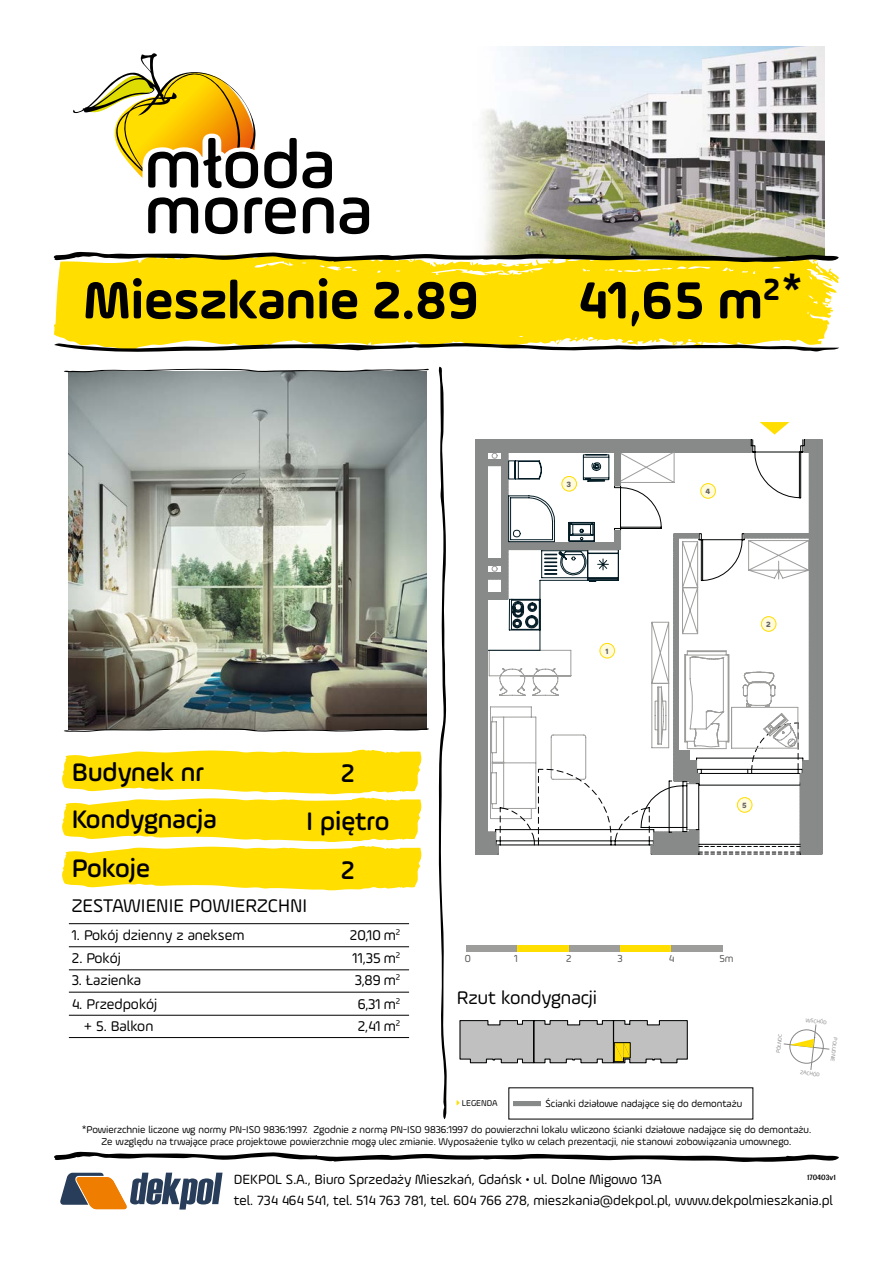
<style>
.page{position:relative;width:893px;height:1263px;background:#fff}
.page>*{position:absolute;margin:0;border:0;box-sizing:border-box;transform-origin:0 0}
.t1{font:700 55.5px "Ample Soft";color:#000}
.t2{font:45px "Cantora One";color:#000}
.t3{font:500 27px/48.2px "Ample Soft";color:#000}
.t4{font:19.5px "Ample Soft";color:#000}
.t5{font:15px/22.6px "Ample Soft";color:#000;text-align:center}
.t6{font:14.25px/21px "Ample Soft";color:#000}
.t7{font:10.8px "Ample Soft";color:#575756}
.t8{font:10.5px/12.6px "Ample Soft";color:#000;text-align:center}
.t9{font:9px "Ample Soft";color:#000}
.t10{font:7.5px "Cantora One";color:#000}
.t11{font:700 7.5px "Novecentosanswide";color:#646363}
.t12{font:5.55px "Ample Soft";color:#878787}
</style>
<div class="page">
<img style="left:482px;top:47px;width:343px;height:205px">
<img style="left:68px;top:372px;width:358px;height:356px">
<div style="left:54px;top:263px;width:785px;height:79px;background:#ffde00"></div>
<svg style="left:54px;top:252px;width:785px;height:11px"></svg>
<svg style="left:54px;top:342px;width:785px;height:10px"></svg>
<svg style="left:438px;top:367px;width:9px;height:752px"></svg>
<svg style="left:64px;top:368px;width:365px;height:4px"></svg>
<svg style="left:64px;top:728px;width:365px;height:4px"></svg>
<svg style="left:62px;top:749px;width:360px;height:141px"></svg>
<svg style="left:54px;top:1151px;width:785px;height:11px"></svg>
<svg style="left:60px;top:1172px;width:163px;height:37px"></svg>
<svg style="left:264px;top:138px;width:68px;height:50px"></svg>
<svg style="left:148px;top:197px;width:50px;height:36px"></svg>
<svg style="left:205px;top:197px;width:33px;height:37px"></svg>
<svg style="left:245px;top:197px;width:51px;height:37px"></svg>
<svg style="left:303px;top:197px;width:31px;height:36px"></svg>
<svg style="left:340px;top:197px;width:29px;height:37px"></svg>
<svg style="left:73px;top:53px;width:185px;height:135px"></svg>
<svg style="left:513px;top:1101px;width:27px;height:6px"></svg>
<hr style="left:69px;top:923px;width:340px;height:1px;background:#000">
<hr style="left:69px;top:946px;width:340px;height:1px;background:#000">
<hr style="left:69px;top:969px;width:340px;height:1px;background:#000">
<hr style="left:69px;top:992px;width:340px;height:1px;background:#000">
<hr style="left:69px;top:1015px;width:340px;height:1px;background:#000">
<hr style="left:69px;top:1037px;width:340px;height:1px;background:#000">
<svg style="left:475px;top:422px;width:348px;height:433px"></svg>
<svg style="left:783px;top:1024px;width:47px;height:46px"></svg>
<div style="left:789px;top:1029px;width:35px;height:35px;border:1px solid #878787;border-radius:50%"></div>
<svg style="left:459px;top:1020px;width:229px;height:43px;background:#b4b4ae"></svg>
<div style="left:467px;top:945px;width:51px;height:7px;background:#9d9d9c"></div>
<div style="left:518px;top:945px;width:51px;height:7px;background:#ffde00"></div>
<div style="left:569px;top:945px;width:51px;height:7px;background:#9d9d9c"></div>
<div style="left:620px;top:945px;width:51px;height:7px;background:#ffde00"></div>
<div style="left:671px;top:945px;width:51px;height:7px;background:#9d9d9c"></div>
<div style="left:701px;top:484px;width:14px;height:14px;background:#fffbdc;border-radius:50%"></div>
<div style="left:701px;top:483px;width:15px;height:15px;border:1px solid #fd0;border-radius:50%"></div>
<div style="left:600px;top:643px;width:15px;height:15px;background:#fffbdc;border-radius:50%"></div>
<div style="left:600px;top:643px;width:15px;height:15px;border:1px solid #fd0;border-radius:50%"></div>
<div style="left:562px;top:476px;width:14px;height:15px;background:#fffbdc;border-radius:50%"></div>
<div style="left:562px;top:476px;width:15px;height:15px;border:1px solid #fd0;border-radius:50%"></div>
<div style="left:737px;top:798px;width:15px;height:14px;background:#fffbdc;border-radius:50%"></div>
<div style="left:737px;top:797px;width:15px;height:15px;border:1px solid #fd0;border-radius:50%"></div>
<div style="left:761px;top:617px;width:15px;height:14px;background:#fffbdc;border-radius:50%"></div>
<div style="left:761px;top:616px;width:15px;height:15px;border:1px solid #fd0;border-radius:50%"></div>
<h1 class="t1" style="left:83px;top:266px;width:397px">Mieszkanie 2.89</h1>
<h3 class="t3" style="left:72px;top:747px;width:146px">Budynek nr<br>Kondygnacja<br>Pokoje</h3>
<h3 class="t4" style="left:72px;top:894px;width:237px">ZESTAWIENIE POWIERZCHNI</h3>
<h3 class="t3" style="left:306px;top:749px;width:85px;text-align:center">2<br>I piętro<br>2</h3>
<h2 class="t2" style="left:782px;top:263px;width:22px">*</h2>
<h1 class="t1" style="left:577px;top:266px;width:205px">41,65 m<sup>2</sup></h1>
<p class="t11" style="left:566px;top:480px;width:6px">3</p>
<p class="t11" style="left:605px;top:646px;width:5px">1</p>
<p class="t11" style="left:705px;top:487px;width:6px">4</p>
<p class="t11" style="left:766px;top:620px;width:6px">2</p>
<p class="t11" style="left:742px;top:801px;width:6px">5</p>
<h3 class="t5" style="left:72px;top:923px;width:174px">1. Pokój dzienny z aneksem</h3>
<h3 class="t5" style="left:72px;top:947px;width:51px">2. Pokój</h3>
<h3 class="t5" style="left:72px;top:969px;width:71px">3. Łazienka</h3>
<h3 class="t5" style="left:72px;top:992px;width:87px">4. Przedpokój + 5. Balkon</h3>
<h3 class="t5" style="left:350px;top:923px;width:52px">20,10 m<sup>2<br></sup>11,35 m<sup>2<br></sup>3,89 m<sup>2<br></sup>6,31 m<sup>2<br></sup>2,41 m<sup>2</sup></h3>
<p class="t7" style="left:465px;top:952px;width:8px">0</p>
<p class="t7" style="left:514px;top:952px;width:5px">1</p>
<p class="t7" style="left:566px;top:952px;width:7px">2</p>
<p class="t7" style="left:617px;top:952px;width:7px">3</p>
<p class="t7" style="left:669px;top:952px;width:7px">4</p>
<p class="t7" style="left:719px;top:952px;width:16px">5m</p>
<h3 class="t4" style="left:457px;top:986px;width:142px">Rzut kondygnacji</h3>
<p class="t9" style="left:462px;top:1098px;width:37px">LEGENDA</p>
<p class="t8" style="left:545px;top:1097px;width:198px">Ścianki działowe nadające się do demontażu</p>
<p class="t12" style="left:806px;top:1016px;width:23px;rotate:7deg">WSCHÓD</p>
<p class="t12" style="left:775px;top:1053px;width:21px;rotate:-83deg">PÓŁNOC</p>
<p class="t12" style="left:839px;top:1038px;width:26px;rotate:97deg">POŁUDNIE</p>
<p class="t12" style="left:801px;top:1069px;width:21px;rotate:7deg">ZACHÓD</p>
<p class="t8" style="left:82px;top:1123px;width:731px">*Powierzchnie liczone wg normy PN-ISO 9836:1997. Zgodnie z normą PN-ISO 9836:1997 do powierzchni lokalu wliczono ścianki działowe nadające się do demontażu.<br>Ze względu na trwające prace projektowe powierzchnie mogą ulec zmianie. Wyposażenie tylko w celach prezentacji, nie stanowi zobowiązania umownego.</p>
<h3 class="t6" style="left:234px;top:1168px;width:601px">DEKPOL S.A., Biuro Sprzedaży Mieszkań, Gdańsk • ul. Dolne Migowo 13A<br>tel. 734 464 541, tel. 514 763 781, tel. 604 766 278, mieszkania@dekpol.pl, www.dekpolmieszkania.pl</h3>
<p class="t10" style="left:807px;top:1172px;width:30px">170403v1</p>
</div>
